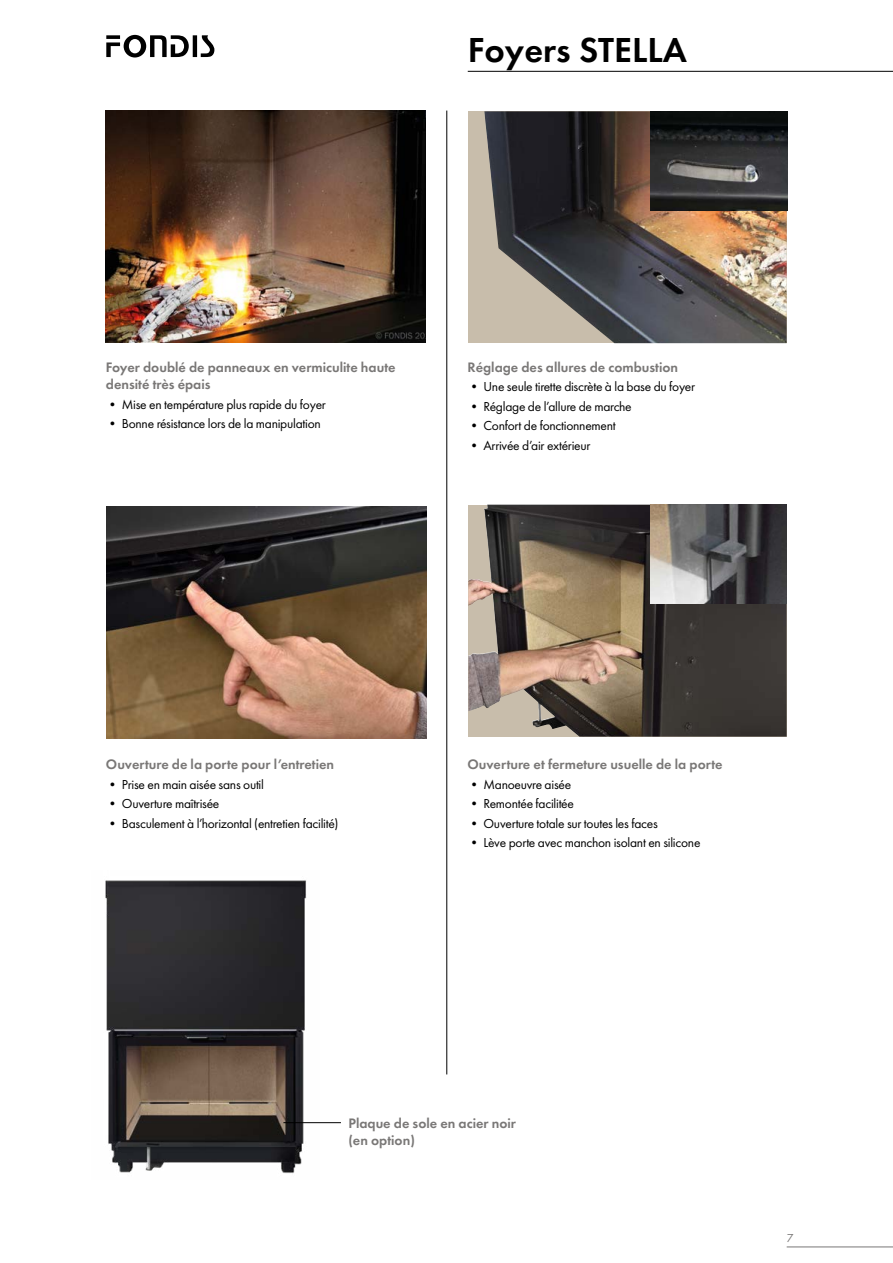
<style>
.page{position:relative;width:893px;height:1263px;background:#fff}
.page>*{position:absolute;margin:0;border:0;box-sizing:border-box;transform-origin:0 0}
.t1{font:600 36px "Futura PT";color:#000}
.txt_noir_small{font:600 14.25px/17.1px "Futura PT";color:#797776}
.txt_noir_small-2{font:13.5px "Futura PT";letter-spacing:-.02em;color:#000}
.t2{font:12px "Futura PT";color:#797776}
</style>
<div class="page">
<hr style="left:193px;top:35px;width:4px;height:22px;background:#000">
<svg style="left:201px;top:35px;width:13px;height:22px"></svg>
<svg style="left:106px;top:35px;width:83px;height:23px"></svg>
<hr style="left:446px;top:111px;width:1px;height:963px;background:#000">
<img style="left:106px;top:111px;width:320px;height:232px">
<img style="left:106px;top:507px;width:320px;height:232px">
<img style="left:105px;top:880px;width:215px;height:294px">
<div style="left:468px;top:111px;width:319px;height:232px;background:#c8bdab"></div>
<img style="left:484px;top:111px;width:303px;height:232px">
<svg style="left:468px;top:505px;width:319px;height:232px"></svg>
<img style="left:468px;top:505px;width:30px;height:206px">
<img style="left:650px;top:111px;width:137px;height:99px">
<img style="left:650px;top:505px;width:137px;height:99px">
<hr style="left:283px;top:1122px;width:58px;height:1px;background:#000">
<hr style="left:468px;top:71px;width:425px;height:1px;background:#000">
<hr style="left:787px;top:1246px;width:106px;height:1px;background:#797776">
<p class="t1" style="left:468px;top:28px;width:221px">Foyers STELLA</p>
<p class="txt_noir_small" style="left:106px;top:358px;width:291px">Foyer doublé de panneaux en vermiculite haute densité très épais</p>
<p class="txt_noir_small-2" style="left:106px;top:396px;width:221px">• Mise en température plus rapide du foyer</p>
<p class="txt_noir_small-2" style="left:106px;top:415px;width:216px">• Bonne résistance lors de la manipulation</p>
<p class="txt_noir_small" style="left:468px;top:358px;width:212px">Réglage des allures de combustion</p>
<p class="txt_noir_small-2" style="left:468px;top:379px;width:229px">• Une seule tirette discrète à la base du foyer</p>
<p class="txt_noir_small-2" style="left:468px;top:398px;width:166px">• Réglage de l’allure de marche</p>
<p class="txt_noir_small-2" style="left:468px;top:418px;width:150px">• Confort de fonctionnement</p>
<p class="txt_noir_small-2" style="left:468px;top:437px;width:124px">• Arrivée d’air extérieur</p>
<p class="txt_noir_small" style="left:106px;top:756px;width:230px">Ouverture de la porte pour l’entretien</p>
<p class="txt_noir_small-2" style="left:106px;top:776px;width:160px">• Prise en main aisée sans outil</p>
<p class="txt_noir_small-2" style="left:106px;top:795px;width:115px">• Ouverture maîtrisée</p>
<p class="txt_noir_small-2" style="left:106px;top:815px;width:234px">• Basculement à l’horizontal (entretien facilité)</p>
<p class="txt_noir_small" style="left:468px;top:756px;width:257px">Ouverture et fermeture usuelle de la porte</p>
<p class="txt_noir_small-2" style="left:468px;top:776px;width:105px">• Manoeuvre aisée</p>
<p class="txt_noir_small-2" style="left:468px;top:795px;width:108px">• Remontée facilitée</p>
<p class="txt_noir_small-2" style="left:468px;top:815px;width:192px">• Ouverture totale sur toutes les faces</p>
<p class="txt_noir_small-2" style="left:468px;top:834px;width:234px">• Lève porte avec manchon isolant en silicone</p>
<p class="txt_noir_small" style="left:348px;top:1114px;width:169px">Plaque de sole en acier noir</p>
<p class="txt_noir_small" style="left:348px;top:1131px;width:68px">(en option)</p>
<p class="t2" style="left:787px;top:1231px;width:8px">7</p>
</div>
